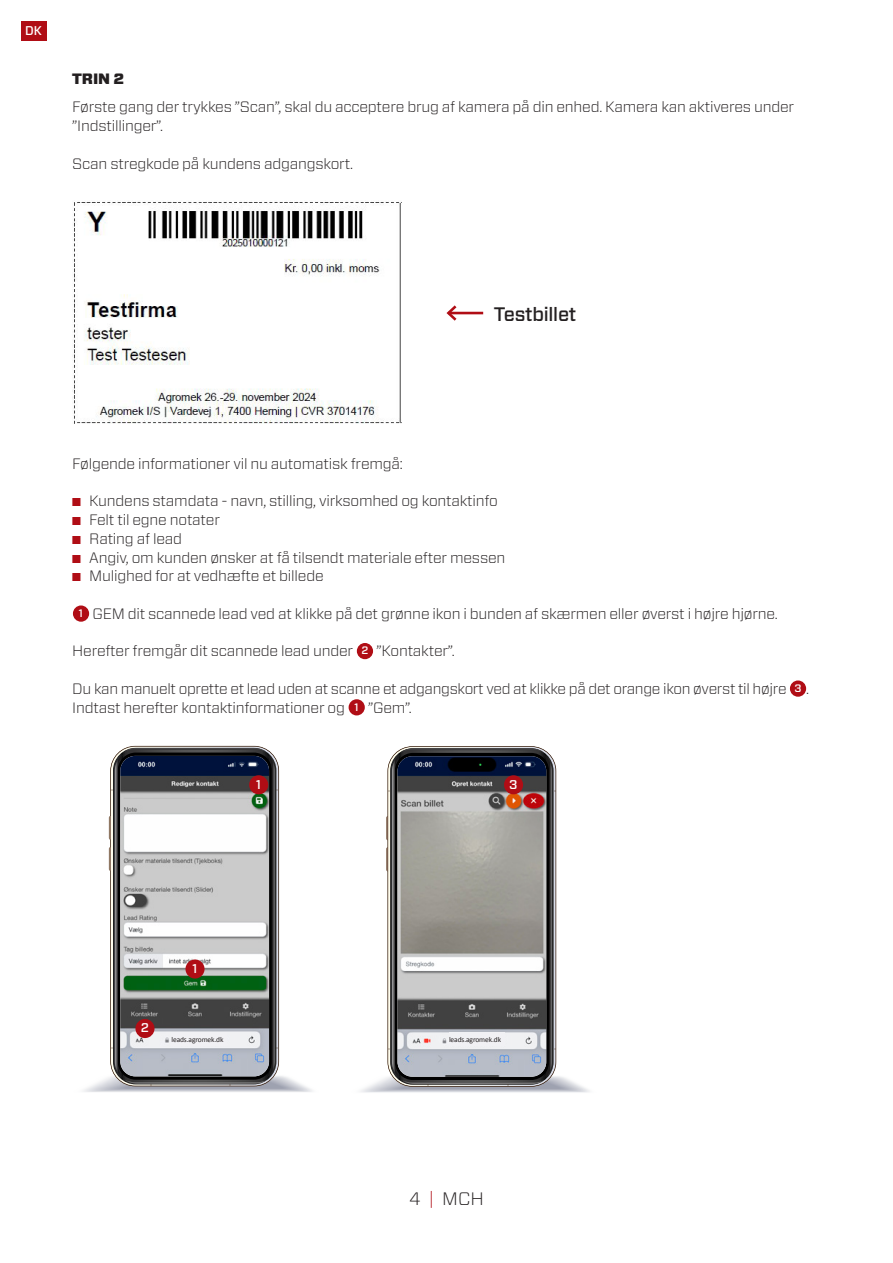
<style>
.page{position:relative;width:893px;height:1263px;background:#fff}
.page>*{position:absolute;margin:0;border:0;box-sizing:border-box;transform-origin:0 0}
.Brødtekst{font:500 19.5px "Forza";letter-spacing:-.015em;color:#231f20}
.t1{font:300 18px "Forza";color:#231f20}
.Brødtekst-2{font:300 15px/18.8px "Forza";letter-spacing:-.015em;color:#231f20}
.Mellemrubrik{font:900 15px "Forza";color:#231f20}
.Underoverskrift{font:500 12.75px "Forza";color:#fff}
.Underoverskrift-2{font:500 10.8px "Forza";color:#fff}
.Brødtekst-3{font:7.5px "Calibri";letter-spacing:-.015em;color:#231f20}
.s1{color:#b00d15}
</style>
<div class="page">
<div style="left:73px;top:605px;width:16px;height:17px;background:#b00d15;border-radius:50%"></div>
<div style="left:357px;top:643px;width:16px;height:16px;background:#b00d15;border-radius:50%"></div>
<div style="left:790px;top:680px;width:16px;height:17px;background:#b00d15;border-radius:50%"></div>
<div style="left:349px;top:699px;width:16px;height:16px;background:#b00d15;border-radius:50%"></div>
<img style="left:74px;top:202px;width:327px;height:222px">
<svg style="left:83px;top:748px;width:229px;height:344px"></svg>
<img style="left:120px;top:756px;width:149px;height:320px">
<svg style="left:360px;top:748px;width:230px;height:345px"></svg>
<img style="left:397px;top:756px;width:149px;height:321px">
<div style="left:504px;top:775px;width:19px;height:19px;background:#b00d15;border-radius:50%"></div>
<div style="left:249px;top:775px;width:19px;height:19px;background:#b00d15;border-radius:50%"></div>
<div style="left:185px;top:959px;width:20px;height:19px;background:#b00d15;border-radius:50%"></div>
<div style="left:135px;top:1019px;width:20px;height:19px;background:#b00d15;border-radius:50%"></div>
<hr style="left:448px;top:312px;width:35px;height:2px;background:#b00d15">
<svg style="left:446px;top:305px;width:13px;height:16px"></svg>
<div style="left:171px;top:1033px;width:56px;height:13px;background:#f1f1f4"></div>
<div style="left:449px;top:1033px;width:55px;height:13px;background:#f1f1f4"></div>
<div style="left:21px;top:21px;width:26px;height:19px;background:#b00d15"></div>
<p class="Underoverskrift" style="left:25px;top:22px;width:18px">DK</p>
<p class="Mellemrubrik" style="left:72px;top:69px;width:53px">TRIN 2</p>
<p class="Brødtekst-2" style="left:72px;top:97px;width:723px">Første gang der trykkes ”Scan”, skal du acceptere brug af kamera på din enhed. Kamera kan aktiveres under ”Indstillinger”.</p>
<p class="Brødtekst-2" style="left:72px;top:154px;width:282px">Scan stregkode på kundens adgangskort.</p>
<p class="Brødtekst" style="left:494px;top:301px;width:84px">Testbillet</p>
<p class="Brødtekst-2" style="left:72px;top:454px;width:332px">Følgende informationer vil nu automatisk fremgå:</p>
<p class="Brødtekst-2" style="left:72px;top:491px;width:427px"><span class="s1">■</span> Kundens stamdata - navn, stilling, virksomhed og kontaktinfo</p>
<p class="Brødtekst-2" style="left:72px;top:510px;width:149px"><span class="s1">■</span> Felt til egne notater</p>
<p class="Brødtekst-2" style="left:72px;top:529px;width:111px"><span class="s1">■</span> Rating af lead</p>
<p class="Brødtekst-2" style="left:72px;top:547px;width:435px"><span class="s1">■</span> Angiv, om kunden ønsker at få tilsendt materiale efter messen</p>
<p class="Brødtekst-2" style="left:72px;top:566px;width:253px"><span class="s1">■</span> Mulighed for at vedhæfte et billede</p>
<p class="Underoverskrift-2" style="left:79px;top:606px;width:6px">1</p>
<p class="Brødtekst-2" style="left:92px;top:604px;width:687px">GEM dit scannede lead ved at klikke på det grønne ikon i bunden af skærmen eller øverst i højre hjørne.</p>
<p class="Brødtekst-2" style="left:72px;top:641px;width:282px">Herefter fremgår dit scannede lead under</p>
<p class="Underoverskrift-2" style="left:361px;top:643px;width:8px">2</p>
<p class="Brødtekst-2" style="left:376px;top:641px;width:80px">”Kontakter”.</p>
<p class="Brødtekst-2" style="left:72px;top:679px;width:716px">Du kan manuelt oprette et lead uden at scanne et adgangskort ved at klikke på det orange ikon øverst til højre</p>
<p class="Underoverskrift-2" style="left:794px;top:681px;width:9px">3</p>
<p class="Brødtekst-2" style="left:806px;top:679px;width:4px">.</p>
<p class="Brødtekst-2" style="left:72px;top:697px;width:274px">Indtast herefter kontaktinformationer og</p>
<p class="Underoverskrift-2" style="left:354px;top:700px;width:6px">1</p>
<p class="Brødtekst-2" style="left:368px;top:697px;width:45px">”Gem”.</p>
<p class="Underoverskrift" style="left:256px;top:776px;width:6px">1</p>
<p class="Underoverskrift" style="left:509px;top:776px;width:10px">3</p>
<p class="Underoverskrift" style="left:141px;top:1019px;width:10px">2</p>
<p class="Underoverskrift" style="left:192px;top:960px;width:6px">1</p>
<p class="Brødtekst-3" style="left:171px;top:1034px;width:54px">leads.agromek.dk</p>
<p class="Brødtekst-3" style="left:449px;top:1034px;width:54px">leads.agromek.dk</p>
<p class="t1" style="left:409px;top:1186px;width:76px">4 <span class="s1">|</span> MCH</p>
</div>
